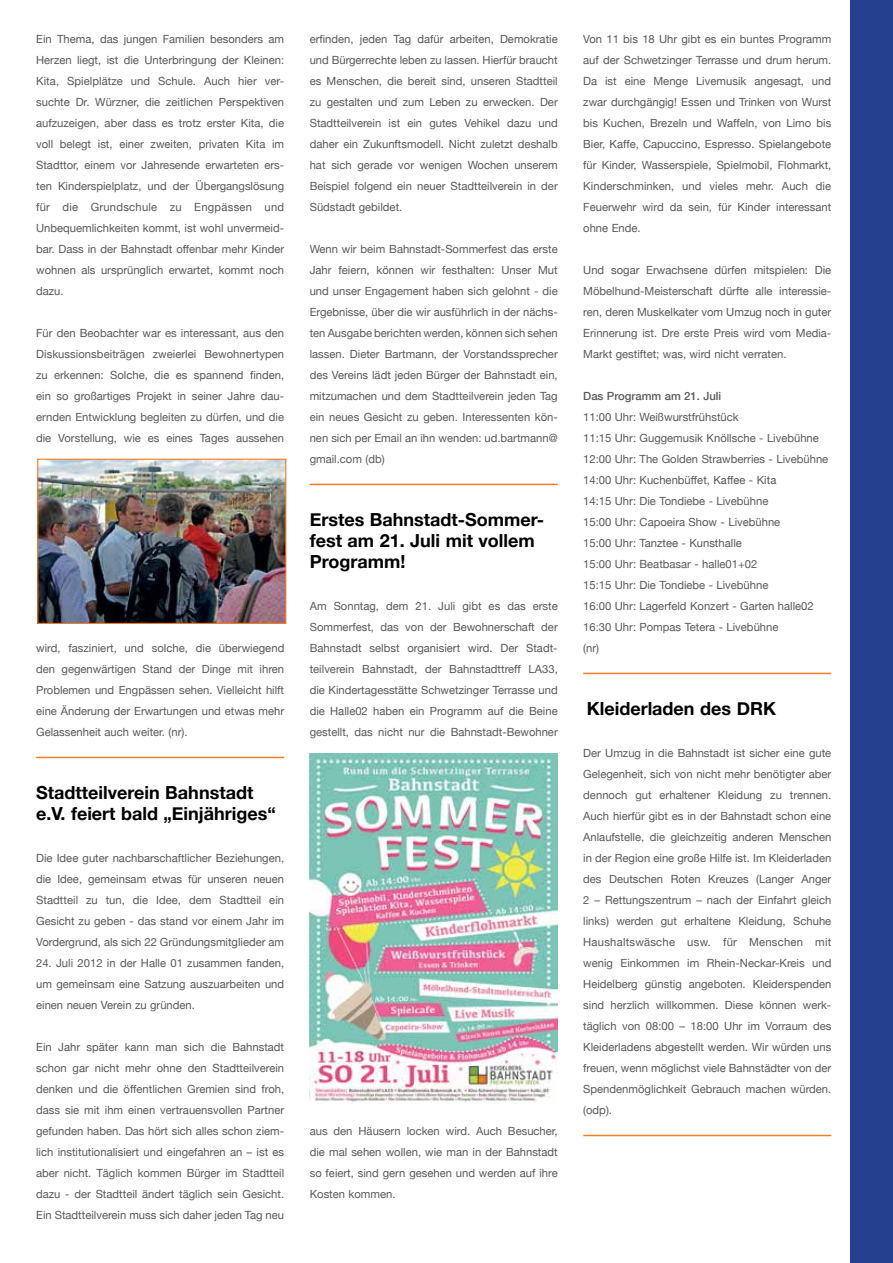
<style>
.page{position:relative;width:893px;height:1263px;background:#fff}
.page>*{position:absolute;margin:0;border:0;box-sizing:border-box;transform-origin:0 0}
.t1{font:700 18px/21px "Helvetica Neue";color:#000}
.t2{font:11.25px/21px "Helvetica Neue";color:#58595b;text-align:justify}
.t3{font:500 11.25px "Helvetica Neue";color:#58595b}
</style>
<div class="page">
<div style="left:850px;top:0;width:43px;height:1263px;background:#25408f"></div>
<img style="left:310px;top:753px;width:248px;height:349px">
<img style="left:39px;top:461px;width:245px;height:161px">
<div style="left:37px;top:459px;width:249px;height:165px;border:1px solid #f57d23"></div>
<hr style="left:36px;top:757px;width:248px;height:1px;background:#f57d23">
<hr style="left:310px;top:484px;width:248px;height:1px;background:#f57d23">
<hr style="left:583px;top:673px;width:248px;height:1px;background:#f57d23">
<hr style="left:583px;top:1135px;width:248px;height:1px;background:#f57d23">
<p class="t2" style="left:36px;top:28px;width:250px">Ein Thema, das jungen Familien besonders am Herzen liegt, ist die Unterbringung der Kleinen:<br>Kita, Spielplätze und Schule. Auch hier ver&shy;suchte Dr. Würzner, die zeitlichen Perspektiven aufzuzeigen, aber dass es trotz erster Kita, die voll belegt ist, einer zweiten, privaten Kita im Stadttor, einem vor Jahresende erwarteten ers&shy;ten Kinderspielplatz, und der Übergangslösung für die Grundschule zu Engpässen und Unbequemlichkeiten kommt, ist wohl unvermeid&shy;bar. Dass in der Bahnstadt offenbar mehr Kinder wohnen als ursprünglich erwartet, kommt noch dazu.</p>
<p class="t2" style="left:36px;top:322px;width:250px">Für den Beobachter war es interessant, aus den Diskussionsbeiträgen zweierlei Bewohnertypen zu erkennen: Solche, die es spannend finden, ein so großartiges Projekt in seiner Jahre dau&shy;ernden Entwicklung begleiten zu dürfen, und die die Vorstellung, wie es eines Tages aussehen</p>
<p class="t2" style="left:36px;top:637px;width:250px">wird, fasziniert, und solche, die überwiegend den gegenwärtigen Stand der Dinge mit ihren Problemen und Engpässen sehen. Vielleicht hilft eine Änderung der Erwartungen und etwas mehr Gelassenheit auch weiter. (nr).</p>
<h1 class="t1" style="left:36px;top:781px;width:241px">Stadtteilverein Bahnstadt e.V. feiert bald „Einjähriges“</h1>
<p class="t2" style="left:36px;top:847px;width:250px">Die Idee guter nachbarschaftlicher Beziehungen, die Idee, gemeinsam etwas für unseren neuen Stadtteil zu tun, die Idee, dem Stadtteil ein Gesicht zu geben - das stand vor einem Jahr im Vordergrund, als sich 22 Gründungsmitglieder am</p>
<p class="t2" style="left:36px;top:952px;width:250px">24. Juli 2012 in der Halle 01 zusammen fanden, um gemeinsam eine Satzung auszuarbeiten und einen neuen Verein zu gründen.</p>
<p class="t2" style="left:36px;top:1036px;width:250px">Ein Jahr später kann man sich die Bahnstadt schon gar nicht mehr ohne den Stadtteilverein denken und die öffentlichen Gremien sind froh, dass sie mit ihm einen vertrauensvollen Partner gefunden haben. Das hört sich alles schon ziem&shy;lich institutionalisiert und eingefahren an – ist es aber nicht. Täglich kommen Bürger im Stadtteil dazu - der Stadtteil ändert täglich sein Gesicht.<br>Ein Stadtteilverein muss sich daher jeden Tag neu</p>
<p class="t2" style="left:310px;top:28px;width:250px">erfinden, jeden Tag dafür arbeiten, Demokratie und Bürgerrechte leben zu lassen. Hierfür braucht es Menschen, die bereit sind, unseren Stadtteil zu gestalten und zum Leben zu erwecken. Der Stadtteilverein ist ein gutes Vehikel dazu und daher ein Zukunftsmodell. Nicht zuletzt deshalb hat sich gerade vor wenigen Wochen unserem Beispiel folgend ein neuer Stadtteilverein in der Südstadt gebildet.</p>
<p class="t2" style="left:310px;top:238px;width:250px">Wenn wir beim Bahnstadt-Sommerfest das erste Jahr feiern, können wir festhalten: Unser Mut und unser Engagement haben sich gelohnt - die Ergebnisse, über die wir ausführlich in der nächs&shy;ten Ausgabe berichten werden, können sich sehen lassen. Dieter Bartmann, der Vorstandssprecher des Vereins lädt jeden Bürger der Bahnstadt ein, mitzumachen und dem Stadtteilverein jeden Tag ein neues Gesicht zu geben. Interessenten kön&shy;nen sich per Email an ihn wenden: ud.bartmann@ gmail.com (db)</p>
<h1 class="t1" style="left:310px;top:508px;width:234px">Erstes Bahnstadt-Sommer&shy;fest am 21. Juli mit vollem<br>Programm!</h1>
<p class="t2" style="left:310px;top:595px;width:250px">Am Sonntag, dem 21. Juli gibt es das erste Sommerfest, das von der Bewohnerschaft der Bahnstadt selbst organisiert wird. Der Stadt&shy;teilverein Bahnstadt, der Bahnstadttreff LA33, die Kindertagesstätte Schwetzinger Terrasse und die Halle02 haben ein Programm auf die Beine gestellt, das nicht nur die Bahnstadt-Bewohner</p>
<p class="t2" style="left:310px;top:1120px;width:250px">aus den Häusern locken wird. Auch Besucher, die mal sehen wollen, wie man in der Bahnstadt so feiert, sind gern gesehen und werden auf ihre Kosten kommen.</p>
<p class="t2" style="left:583px;top:28px;width:250px">Von 11 bis 18 Uhr gibt es ein buntes Programm auf der Schwetzinger Terrasse und drum herum.<br>Da ist eine Menge Livemusik angesagt, und zwar durchgängig! Essen und Trinken von Wurst bis Kuchen, Brezeln und Waffeln, von Limo bis Bier, Kaffe, Capuccino, Espresso. Spielangebote für Kinder, Wasserspiele, Spielmobil, Flohmarkt, Kinderschminken, und vieles mehr. Auch die Feuerwehr wird da sein, für Kinder interessant ohne Ende.</p>
<p class="t2" style="left:583px;top:259px;width:250px">Und sogar Erwachsene dürfen mitspielen: Die Möbelhund-Meisterschaft dürfte alle interessie&shy;ren, deren Muskelkater vom Umzug noch in guter Erinnerung ist. Dre erste Preis wird vom Media-Markt gestiftet; was, wird nicht verraten.</p>
<p class="t3" style="left:583px;top:389px;width:139px">Das Programm am 21. Juli</p>
<p class="t2" style="left:583px;top:406px;width:247px;text-align:left">11:00 Uhr: Weißwurstfrühstück<br>11:15 Uhr: Guggemusik Knöllsche - Livebühne 12:00 Uhr: The Golden Strawberries - Livebühne 14:00 Uhr: Kuchenbüffet, Kaffee - Kita<br>14:15 Uhr: Die Tondiebe - Livebühne<br>15:00 Uhr: Capoeira Show - Livebühne<br>15:00 Uhr: Tanztee - Kunsthalle<br>15:00 Uhr: Beatbasar - halle01+02<br>15:15 Uhr: Die Tondiebe - Livebühne<br>16:00 Uhr: Lagerfeld Konzert - Garten halle02<br>16:30 Uhr: Pompas Tetera - Livebühne<br>(nr)</p>
<h1 class="t1" style="left:587px;top:697px;width:191px">Kleiderladen des DRK</h1>
<p class="t2" style="left:583px;top:742px;width:250px">Der Umzug in die Bahnstadt ist sicher eine gute Gelegenheit, sich von nicht mehr benötigter aber dennoch gut erhaltener Kleidung zu trennen.<br>Auch hierfür gibt es in der Bahnstadt schon eine Anlaufstelle, die gleichzeitig anderen Menschen in der Region eine große Hilfe ist. Im Kleiderladen des Deutschen Roten Kreuzes (Langer Anger 2 – Rettungszentrum – nach der Einfahrt gleich links) werden gut erhaltene Kleidung, Schuhe Haushaltswäsche usw. für Menschen mit wenig Einkommen im Rhein-Neckar-Kreis und Heidelberg günstig angeboten. Kleiderspenden sind herzlich willkommen. Diese können werk&shy;täglich von 08:00 – 18:00 Uhr im Vorraum des Kleiderladens abgestellt werden. Wir würden uns freuen, wenn möglichst viele Bahnstädter von der Spendenmöglichkeit Gebrauch machen würden. (odp).</p>
</div>
